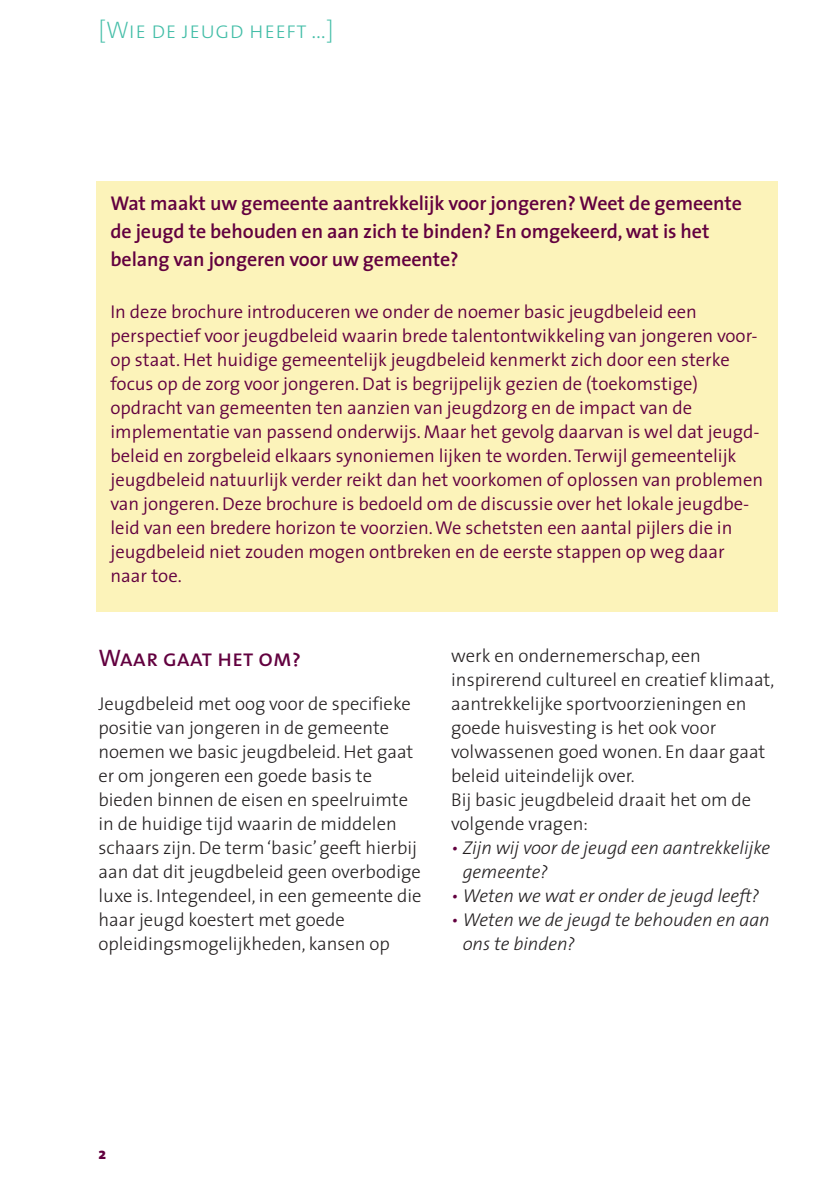
<style>
.page{position:relative;width:840px;height:1191px;background:#fff}
.page>*{position:absolute;margin:0;border:0;box-sizing:border-box;transform-origin:0 0}
.t1{font:24px "The Sans Extra Light Caps";color:#44bea8}
.t2{font:24px "The Sans Caps";letter-spacing:-.005em;color:#62003f}
.t3{font:600 20px/28px "The Sans";letter-spacing:-.005em;color:#62003f}
.t4{font:300 18.6px/24px "The Sans";color:#62003f}
.t5{font:300 18.6px/24px "The Sans";color:#231f20}
.t6{font:italic 300 18.6px/24px "The Sans";letter-spacing:-.005em;color:#231f20}
.t7{font:800 16px "The Sans";color:#62003f}
.s1{color:#62003f}
</style>
<div class="page">
<div style="left:96px;top:181px;width:681px;height:430px;background:#fcf3ba"></div>
<p class="t1" style="left:98px;top:16px;width:236px">[Wie de jeugd heeft …]</p>
<p class="t3" style="left:110px;top:191px;width:632px">Wat maakt uw gemeente aantrekkelijk voor jongeren? Weet de gemeente de jeugd te behouden en aan zich te binden? En omgekeerd, wat is het belang van jongeren voor uw gemeente?</p>
<p class="t4" style="left:110px;top:301px;width:653px">In deze brochure introduceren we onder de noemer basic jeugdbeleid een perspectief voor jeugdbeleid waarin brede talentontwikkeling van jongeren voor&shy;op staat. Het huidige gemeentelijk jeugdbeleid kenmerkt zich door een sterke focus op de zorg voor jongeren. Dat is begrijpelijk gezien de (toekomstige) opdracht van gemeenten ten aanzien van jeugdzorg en de impact van de implementatie van passend onderwijs. Maar het gevolg daarvan is wel dat jeugd&shy;beleid en zorgbeleid elkaars synoniemen lijken te worden. Terwijl gemeentelijk jeugdbeleid natuurlijk verder reikt dan het voorkomen of oplossen van problemen van jongeren. Deze brochure is bedoeld om de discussie over het lokale jeugdbe&shy;leid van een bredere horizon te voorzien. We schetsten een aantal pijlers die in jeugdbeleid niet zouden mogen ontbreken en de eerste stappen op weg daar naar toe.</p>
<p class="t2" style="left:98px;top:643px;width:204px">Waar gaat het om?</p>
<p class="t5" style="left:98px;top:693px;width:324px">Jeugdbeleid met oog voor de specifieke positie van jongeren in de gemeente noemen we basic jeugdbeleid. Het gaat er om jongeren een goede basis te bieden binnen de eisen en speelruimte in de huidige tijd waarin de middelen schaars zijn. De term ‘basic’ geeft hierbij aan dat dit jeugdbeleid geen overbodige luxe is. Integendeel, in een gemeente die haar jeugd koestert met goede opleidingsmogelijkheden, kansen op</p>
<p class="t5" style="left:451px;top:645px;width:324px">werk en ondernemerschap, een inspirerend cultureel en creatief klimaat, aantrek kelijke sportvoorzieningen en goede huis vesting is het ook voor volwassenen goed wonen. En daar gaat beleid uiteindelijk over.<br>Bij basic jeugdbeleid draait het om de volgende vragen:</p>
<p class="t6" style="left:462px;top:837px;width:309px;text-indent:-12px"><span class="s1">•</span> Zijn wij voor de jeugd een aantrekkelijke gemeente?</p>
<p class="t6" style="left:451px;top:885px;width:309px"><span class="s1">•</span> Weten we wat er onder de jeugd leeft?</p>
<p class="t6" style="left:462px;top:909px;width:308px;text-indent:-12px"><span class="s1">•</span> Weten we de jeugd te behouden en aan ons te binden?</p>
<p class="t7" style="left:98px;top:1147px;width:9px">2</p>
</div>
